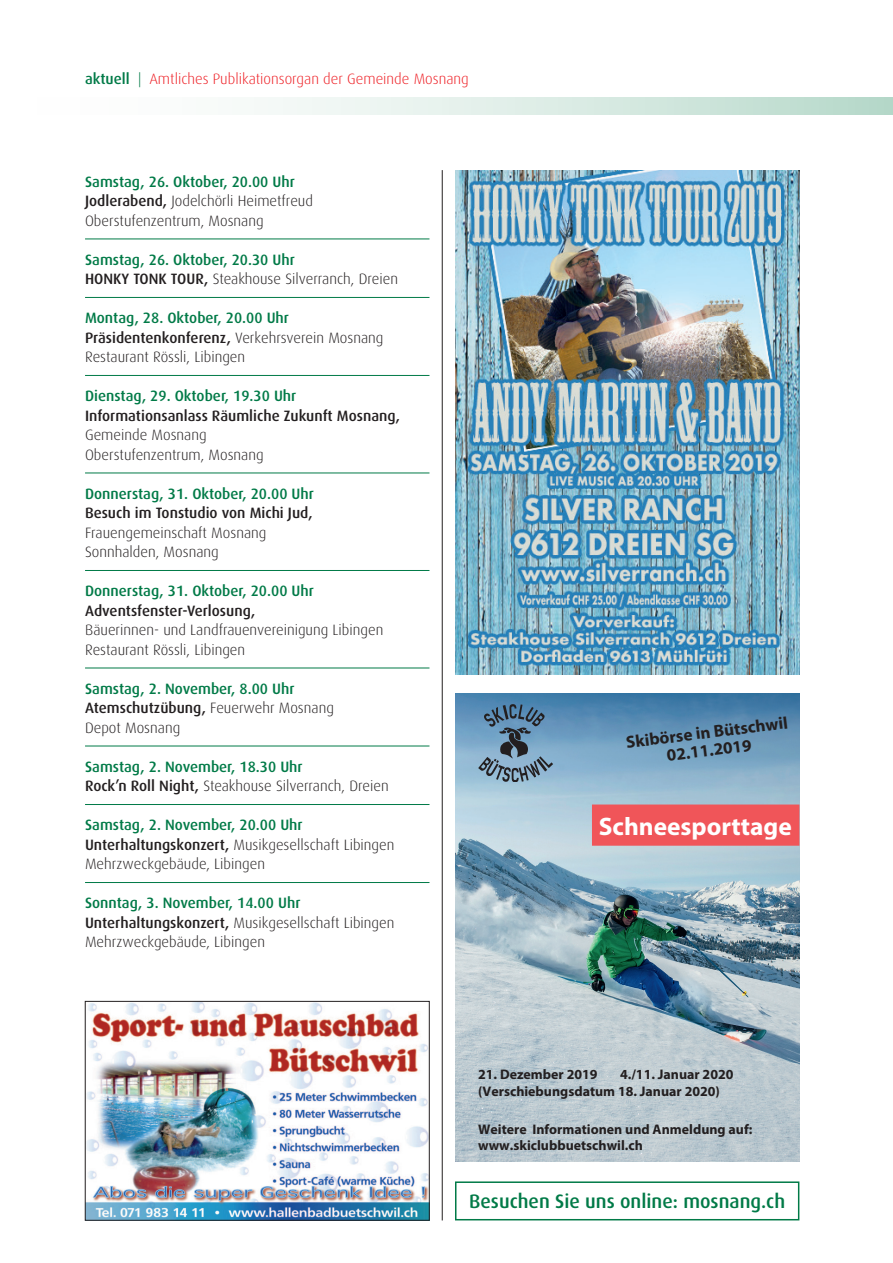
<style>
.page{position:relative;width:893px;height:1263px;background:#fff}
.page>*{position:absolute;margin:0;border:0;box-sizing:border-box;transform-origin:0 0}
.t1{font:700 25.35px "Myriad Pro";color:#fff}
.t2{font:500 19.5px "Dax";color:#017a47}
.t3{font:700 17.25px/17.9px "Myriad Pro";color:#231f20;text-align:center}
.t4{font:300 15px/19.5px "Dax";color:#231f20}
.t5{font:500 15px "Dax";color:#231f20}
.t6{font:500 15px "Dax";color:#017a47}
.t7{font:300 15px "Dax";color:#ee1d23}
.t8{font:700 13.95px/16.4px "Myriad Pro";color:#231f20}
.s1{font-weight:500;color:#017a47}
.s2{color:#017a47}
.s3{font-weight:500}
</style>
<div class="page">
<div style="left:0;top:98px;width:893px;height:17px;background:linear-gradient(to right,#fff,#bcdbce)"></div>
<hr style="left:442px;top:170px;width:1px;height:1050px;background:#231f20">
<img style="left:87px;top:1003px;width:340px;height:215px">
<div style="left:85px;top:1001px;width:344px;height:219px;border:1px solid #231f20"></div>
<hr style="left:85px;top:239px;width:344px;height:1px;background:#017a47">
<hr style="left:85px;top:297px;width:344px;height:1px;background:#017a47">
<hr style="left:85px;top:375px;width:344px;height:1px;background:#017a47">
<hr style="left:85px;top:473px;width:344px;height:1px;background:#017a47">
<hr style="left:85px;top:570px;width:344px;height:1px;background:#017a47">
<hr style="left:85px;top:668px;width:344px;height:1px;background:#017a47">
<hr style="left:85px;top:746px;width:344px;height:1px;background:#017a47">
<hr style="left:85px;top:804px;width:344px;height:1px;background:#017a47">
<hr style="left:85px;top:882px;width:344px;height:1px;background:#017a47">
<img style="left:455px;top:170px;width:344px;height:504px">
<img style="left:455px;top:694px;width:344px;height:468px">
<div style="left:595px;top:807px;width:201px;height:36px;background:#f05559"></div>
<div style="left:592px;top:804px;width:207px;height:42px;border:6px solid #f05559"></div>
<svg style="left:478px;top:704px;width:75px;height:78px;background:#6586a1"></svg>
<div style="left:455px;top:1181px;width:344px;height:39px;border:2px solid #017a47"></div>
<p class="t7" style="left:85px;top:71px;width:385px"><span class="s1">aktuell</span> <span class="s2">|</span> Amtliches Publikationsorgan der Gemeinde Mosnang</p>
<p class="t4" style="left:85px;top:172px;width:229px"><span class="s1">Samstag, 26. Oktober, 20.00 Uhr<br></span><span class="s3">Jodlerabend,</span> Jodelchörli Heimetfreud<br>Oberstufenzentrum, Mosnang</p>
<p class="t4" style="left:85px;top:250px;width:314px"><span class="s1">Samstag, 26. Oktober, 20.30 Uhr<br></span><span class="s3">HONKY TONK TOUR,</span> Steakhouse Silverranch, Dreien</p>
<p class="t4" style="left:85px;top:309px;width:300px"><span class="s1">Montag, 28. Oktober, 20.00 Uhr<br></span><span class="s3">Präsidentenkonferenz,</span> Verkehrsverein Mosnang<br>Restaurant Rössli, Libingen</p>
<p class="t6" style="left:85px;top:388px;width:213px">Dienstag, 29. Oktober, 19.30 Uhr</p>
<p class="t5" style="left:85px;top:407px;width:317px">Informationsanlass Räumliche Zukunft Mosnang,</p>
<p class="t4" style="left:85px;top:426px;width:180px">Gemeinde Mosnang<br>Oberstufenzentrum, Mosnang</p>
<p class="t6" style="left:85px;top:485px;width:230px">Donnerstag, 31. Oktober, 20.00 Uhr</p>
<p class="t5" style="left:85px;top:505px;width:229px">Besuch im Tonstudio von Michi Jud,</p>
<p class="t4" style="left:85px;top:523px;width:183px">Frauengemeinschaft Mosnang<br>Sonnhalden, Mosnang</p>
<p class="t6" style="left:85px;top:583px;width:230px">Donnerstag, 31. Oktober, 20.00 Uhr</p>
<p class="t5" style="left:85px;top:602px;width:172px">Adventsfenster-Verlosung,</p>
<p class="t4" style="left:85px;top:621px;width:300px">Bäuerinnen- und Landfrauenvereinigung Libingen<br>Restaurant Rössli, Libingen</p>
<p class="t4" style="left:85px;top:679px;width:250px"><span class="s1">Samstag, 2. November, 8.00 Uhr<br></span><span class="s3">Atemschutzübung,</span> Feuerwehr Mosnang<br>Depot Mosnang</p>
<p class="t4" style="left:85px;top:757px;width:305px"><span class="s1">Samstag, 2. November, 18.30 Uhr<br></span><span class="s3">Rock’n Roll Night,</span> Steakhouse Silverranch, Dreien</p>
<p class="t4" style="left:85px;top:816px;width:311px"><span class="s1">Samstag, 2. November, 20.00 Uhr<br></span><span class="s3">Unterhaltungskonzert,</span> Musikgesellschaft Libingen<br>Mehrzweckgebäude, Libingen</p>
<p class="t4" style="left:85px;top:894px;width:311px"><span class="s1">Sonntag, 3. November, 14.00 Uhr<br></span><span class="s3">Unterhaltungskonzert,</span> Musikgesellschaft Libingen<br>Mehrzweckgebäude, Libingen</p>
<p class="t3" style="left:625px;top:733px;width:164px;rotate:-7deg">Skibörse in Bütschwil<br>02.11.2019</p>
<h1 class="t1" style="left:599px;top:809px;width:195px">Schneesporttage</h1>
<p class="t8" style="left:478px;top:1066px;width:121px">21. Dezember 2019</p>
<p class="t8" style="left:478px;top:1066px;width:257px;text-indent:142px">4./11. Januar 2020 (Verschiebungsdatum 18. Januar 2020)</p>
<p class="t8" style="left:478px;top:1120px;width:276px">Weitere Informationen und Anmeldung auf: www.skiclubbuetschwil.ch</p>
<h2 class="t2" style="left:469px;top:1191px;width:318px">Besuchen Sie uns online: mosnang.ch</h2>
</div>
